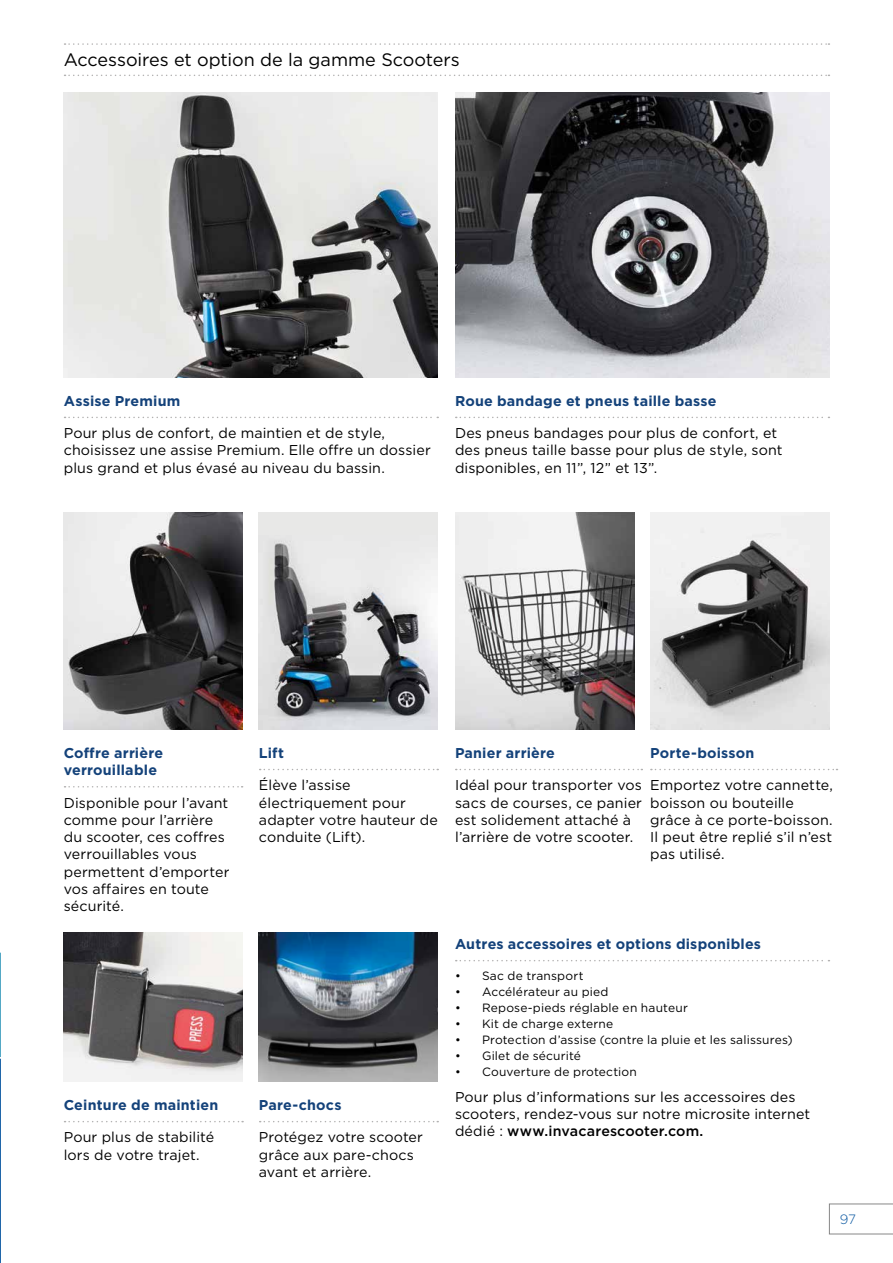
<style>
.page{position:relative;width:893px;height:1263px;background:#fff}
.page>*{position:absolute;margin:0;border:0;box-sizing:border-box;transform-origin:0 0}
.t1{font:18px "Gotham";letter-spacing:-.005em;color:#000}
.t2{font:14.25px/17.2px "Gotham";letter-spacing:.01em;color:#000}
.t3{font:700 14.25px/17.2px "Gotham";letter-spacing:.015em;color:#14427a}
.t4{font:300 13.5px "Gotham";color:#0755a0}
.t5{font:12px "Gotham";letter-spacing:.015em;color:#000}
.s1{font-weight:500}
</style>
<div class="page">
<svg style="left:65px;top:43px;width:764px;height:2px"></svg>
<svg style="left:65px;top:75px;width:764px;height:1px"></svg>
<svg style="left:65px;top:1121px;width:178px;height:1px"></svg>
<svg style="left:65px;top:786px;width:178px;height:1px"></svg>
<svg style="left:260px;top:769px;width:178px;height:1px"></svg>
<svg style="left:260px;top:1121px;width:178px;height:1px"></svg>
<svg style="left:456px;top:960px;width:373px;height:1px"></svg>
<svg style="left:456px;top:769px;width:186px;height:1px"></svg>
<svg style="left:651px;top:769px;width:186px;height:1px"></svg>
<svg style="left:65px;top:417px;width:373px;height:1px"></svg>
<svg style="left:456px;top:417px;width:373px;height:1px"></svg>
<img style="left:64px;top:92px;width:374px;height:286px">
<img style="left:455px;top:92px;width:374px;height:286px">
<img style="left:64px;top:512px;width:179px;height:218px">
<div style="left:259px;top:512px;width:179px;height:218px;background:#e8e8e7"></div>
<img style="left:259px;top:541px;width:179px;height:188px">
<img style="left:455px;top:512px;width:179px;height:218px">
<img style="left:650px;top:512px;width:179px;height:218px">
<img style="left:64px;top:932px;width:179px;height:150px">
<img style="left:259px;top:932px;width:179px;height:150px">
<svg style="left:0;top:952px;width:1px;height:311px"></svg>
<svg style="left:829px;top:1204px;width:64px;height:30px"></svg>
<p class="t1" style="left:64px;top:48px;width:397px">Accessoires et option de la gamme Scooters</p>
<p class="t3" style="left:64px;top:392px;width:118px">Assise Premium</p>
<p class="t2" style="left:64px;top:424px;width:368px">Pour plus de confort, de maintien et de style, choisissez une assise Premium. Elle offre un dossier plus grand et plus évasé au niveau du bassin.</p>
<p class="t3" style="left:455px;top:392px;width:263px">Roue bandage et pneus taille basse</p>
<p class="t2" style="left:455px;top:424px;width:329px">Des pneus bandages pour plus de confort, et des pneus taille basse pour plus de style, sont disponibles, en 11”, 12” et 13”.</p>
<p class="t3" style="left:64px;top:744px;width:101px">Coffre arrière verrouillable</p>
<p class="t2" style="left:64px;top:793px;width:167px">Disponible pour l’avant comme pour l’arrière du scooter, ces coffres verrouillables vous permettent d’emporter vos affaires en toute sécurité.</p>
<p class="t3" style="left:64px;top:1096px;width:156px">Ceinture de maintien</p>
<p class="t2" style="left:64px;top:1128px;width:152px">Pour plus de stabilité lors de votre trajet.</p>
<p class="t3" style="left:259px;top:744px;width:27px">Lift</p>
<p class="t2" style="left:259px;top:776px;width:180px">Élève l’assise électriquement pour adapter votre hauteur de conduite (Lift).</p>
<p class="t3" style="left:455px;top:744px;width:101px">Panier arrière</p>
<p class="t2" style="left:455px;top:776px;width:189px">Idéal pour transporter vos sacs de courses, ce panier est solidement attaché à l’arrière de votre scooter.</p>
<p class="t3" style="left:650px;top:744px;width:106px">Porte-boisson</p>
<p class="t2" style="left:650px;top:776px;width:184px">Emportez votre cannette, boisson ou bouteille grâce à ce porte-boisson.<br>Il peut être replié s’il n’est pas utilisé.</p>
<p class="t3" style="left:259px;top:1096px;width:84px">Pare-chocs</p>
<p class="t2" style="left:259px;top:1128px;width:166px">Protégez votre scooter grâce aux pare-chocs avant et arrière.</p>
<p class="t3" style="left:455px;top:935px;width:308px">Autres accessoires et options disponibles</p>
<p class="t5" style="left:455px;top:968px;width:130px">• Sac de transport</p>
<p class="t5" style="left:455px;top:984px;width:155px">• Accélérateur au pied</p>
<p class="t5" style="left:455px;top:1000px;width:234px">• Repose-pieds réglable en hauteur</p>
<p class="t5" style="left:455px;top:1016px;width:160px">• Kit de charge externe</p>
<p class="t5" style="left:455px;top:1032px;width:339px">• Protection d’assise (contre la pluie et les salissures)</p>
<p class="t5" style="left:455px;top:1048px;width:127px">• Gilet de sécurité</p>
<p class="t5" style="left:455px;top:1064px;width:183px">• Couverture de protection</p>
<p class="t2" style="left:455px;top:1088px;width:357px">Pour plus d’informations sur les accessoires des scooters, rendez-vous sur notre microsite internet dédié : <span class="s1">www.invacarescooter.com.</span></p>
<p class="t4" style="left:840px;top:1211px;width:18px">97</p>
</div>
